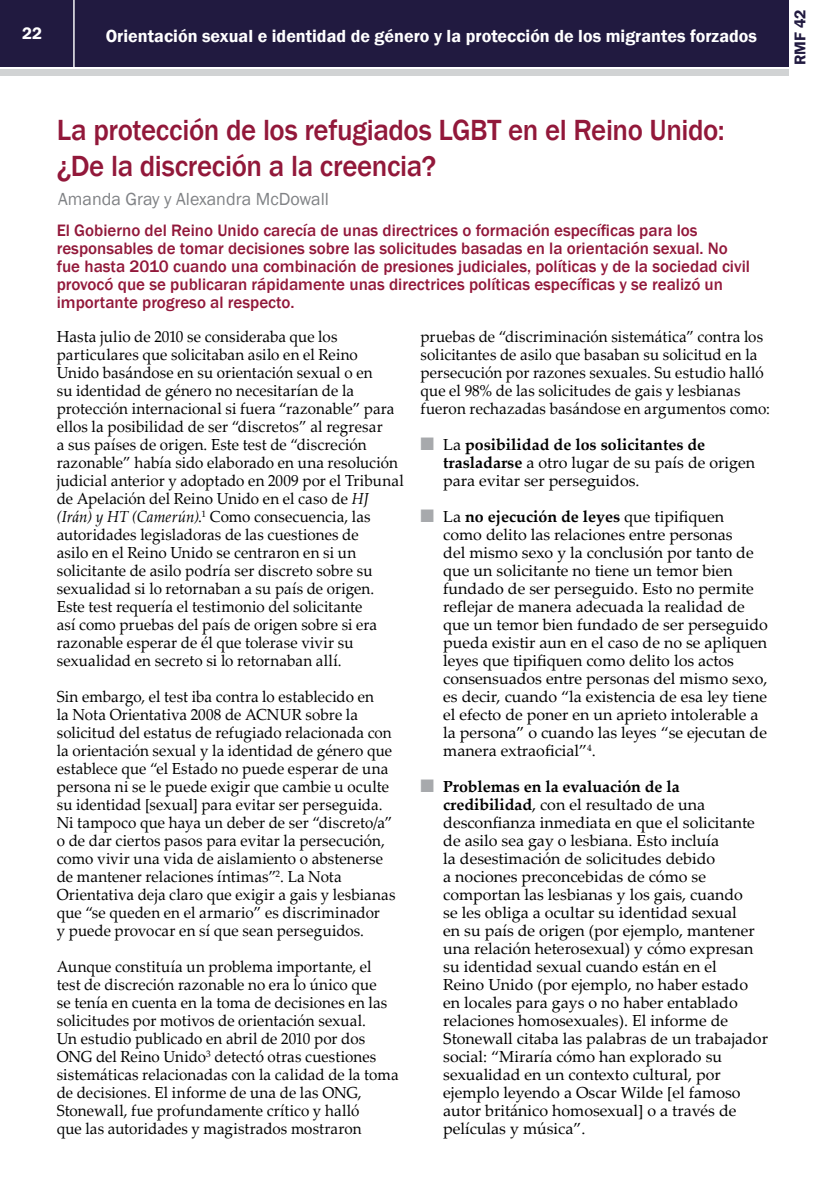
<style>
.page{position:relative;width:840px;height:1191px;background:#fff}
.page>*{position:absolute;margin:0;border:0;box-sizing:border-box;transform-origin:0 0}
.t1{font:500 30px/36px "Franklin Gothic";letter-spacing:-.015em;color:#92183a;scale:.96 1}
.t2{font:600 18px "Franklin Gothic";color:#fff}
.t3{font:18px "Franklin Gothic";color:#808285}
.t4{font:500 17px/18px "Franklin Gothic";color:#92183a}
.t5{font:600 17px "Franklin Gothic";color:#fff}
.t6{font:16px/18px "Palatino Linotype";color:#000;scale:.95 1}
.t7{font:16px/18px "Palatino Linotype";color:#000}
.t8{font:600 16px "Franklin Gothic";color:#211a40}
.s1{font-style:italic}
.s2{color:#a7a9ac}
.s3{font-weight:700}
</style>
<div class="page">
<div style="left:0;top:0;width:787px;height:66px;background:#211a40"></div>
<div style="left:0;top:69px;width:787px;height:6px;background:#d1d3d4"></div>
<hr style="left:73px;top:0;width:2px;height:67px;background:#fff">
<p class="t5" style="left:22px;top:23px;width:21px">22</p>
<p class="t2" style="left:106px;top:25px;width:652px">Orientación sexual e identidad de género y la protección de los migrantes forzados</p>
<h1 class="t1" style="left:57px;top:112px;width:697px">La protección de los refugiados LGBT en el Reino Unido: ¿De la discreción a la creencia?</h1>
<p class="t3" style="left:58px;top:188px;width:272px">Amanda Gray y Alexandra McDowall</p>
<p class="t4" style="left:57px;top:222px;width:694px">El Gobierno del Reino Unido carecía de unas directrices o formación específicas para los responsables de tomar decisiones sobre las solicitudes basadas en la orientación sexual. No fue hasta 2010 cuando una combinación de presiones judiciales, políticas y de la sociedad civil provocó que se publicaran rápidamente unas directrices políticas específicas y se realizó un importante progreso al respecto.</p>
<p class="t6" style="left:57px;top:327px;width:366px">Hasta julio de 2010 se consideraba que los particulares que solicitaban asilo en el Reino Unido basándose en su orientación sexual o en<br>su identidad de género no necesitarían de la protección internacional si fuera “razonable” para ellos la posibilidad de ser “discretos” al regresar<br>a sus países de origen. Este test de “discreción razonable” había sido elaborado en una resolución judicial anterior y adoptado en 2009 por el Tribunal de Apelación del Reino Unido en el caso de <span class="s1">HJ (Irán) y HT (Camerún)</span>.<sup>1</sup> Como consecuencia, las autoridades legisladoras de las cuestiones de<br>asilo en el Reino Unido se centraron en si un solicitante de asilo podría ser discreto sobre su sexualidad si lo retornaban a su país de origen.<br>Este test requería el testimonio del solicitante<br>así como pruebas del país de origen sobre si era razonable esperar de él que tolerase vivir su sexualidad en secreto si lo retornaban allí.</p>
<p class="t6" style="left:57px;top:687px;width:358px">Sin embargo, el test iba contra lo establecido en<br>la Nota Orientativa 2008 de ACNUR sobre la solicitud del estatus de refugiado relacionada con la orientación sexual y la identidad de género que establece que “el Estado no puede esperar de una persona ni se le puede exigir que cambie u oculte su identidad [sexual] para evitar ser perseguida.<br>Ni tampoco que haya un deber de ser “discreto/a” o de dar ciertos pasos para evitar la persecución, como vivir una vida de aislamiento o abstenerse de mantener relaciones íntimas”<sup>2</sup>. La Nota Orientativa deja claro que exigir a gais y lesbianas que “se queden en el armario” es discriminador<br>y puede provocar en sí que sean perseguidos.</p>
<p class="t6" style="left:57px;top:957px;width:361px">Aunque constituía un problema importante, el test de discreción razonable no era lo único que<br>se tenía en cuenta en la toma de decisiones en las solicitudes por motivos de orientación sexual.<br>Un estudio publicado en abril de 2010 por dos ONG del Reino Unido<sup>3</sup> detectó otras cuestiones sistemáticas relacionadas con la calidad de la toma de decisiones. El informe de una de las ONG, Stonewall, fue profundamente crítico y halló<br>que las autoridades y magistrados mostraron</p>
<p class="t6" style="left:420px;top:327px;width:369px">pruebas de “discriminación sistemática” contra los solicitantes de asilo que basaban su solicitud en la persecución por razones sexuales. Su estudio halló que el 98% de las solicitudes de gais y lesbianas fueron rechazadas basándose en argumentos como:</p>
<p class="t7" style="left:443px;top:435px;width:313px;text-indent:-23px"><span class="s2">■</span> La <span class="s3">posibilidad de los solicitantes de trasladarse</span> a otro lugar de su país de origen para evitar ser perseguidos.</p>
<p class="t7" style="left:443px;top:507px;width:326px;text-indent:-23px"><span class="s2">■</span> La <span class="s3">no ejecución de leyes</span> que tipifiquen<br>como delito las relaciones entre personas<br>del mismo sexo y la conclusión por tanto de que un solicitante no tiene un temor bien fundado de ser perseguido. Esto no permite reflejar de manera adecuada la realidad de que un temor bien fundado de ser perseguido pueda existir aun en el caso de no se apliquen leyes que tipifiquen como delito los actos consensuados entre personas del mismo sexo, es decir, cuando “la existencia de esa ley tiene el efecto de poner en un aprieto intolerable a la persona” o cuando las leyes “se ejecutan de manera extraoficial”<sup>4</sup>.</p>
<p class="t7" style="left:443px;top:777px;width:326px;text-indent:-23px"><span class="s2">■</span> <span class="s3">Problemas en la evaluación de la credibilidad</span>, con el resultado de una desconfianza inmediata en que el solicitante de asilo sea gay o lesbiana. Esto incluía<br>la desestimación de solicitudes debido<br>a nociones preconcebidas de cómo se comportan las lesbianas y los gais, cuando<br>se les obliga a ocultar su identidad sexual<br>en su país de origen (por ejemplo, mantener una relación heterosexual) y cómo expresan su identidad sexual cuando están en el<br>Reino Unido (por ejemplo, no haber estado en locales para gays o no haber entablado relaciones homosexuales). El informe de Stonewall citaba las palabras de un trabajador social: “Miraría cómo han explorado su sexualidad en un contexto cultural, por ejemplo leyendo a Oscar Wilde [el famoso autor británico homosexual] o a través de películas y música”.</p>
<p class="t8" style="left:789px;top:65px;width:57px;rotate:-90deg">RMF 42</p>
</div>
